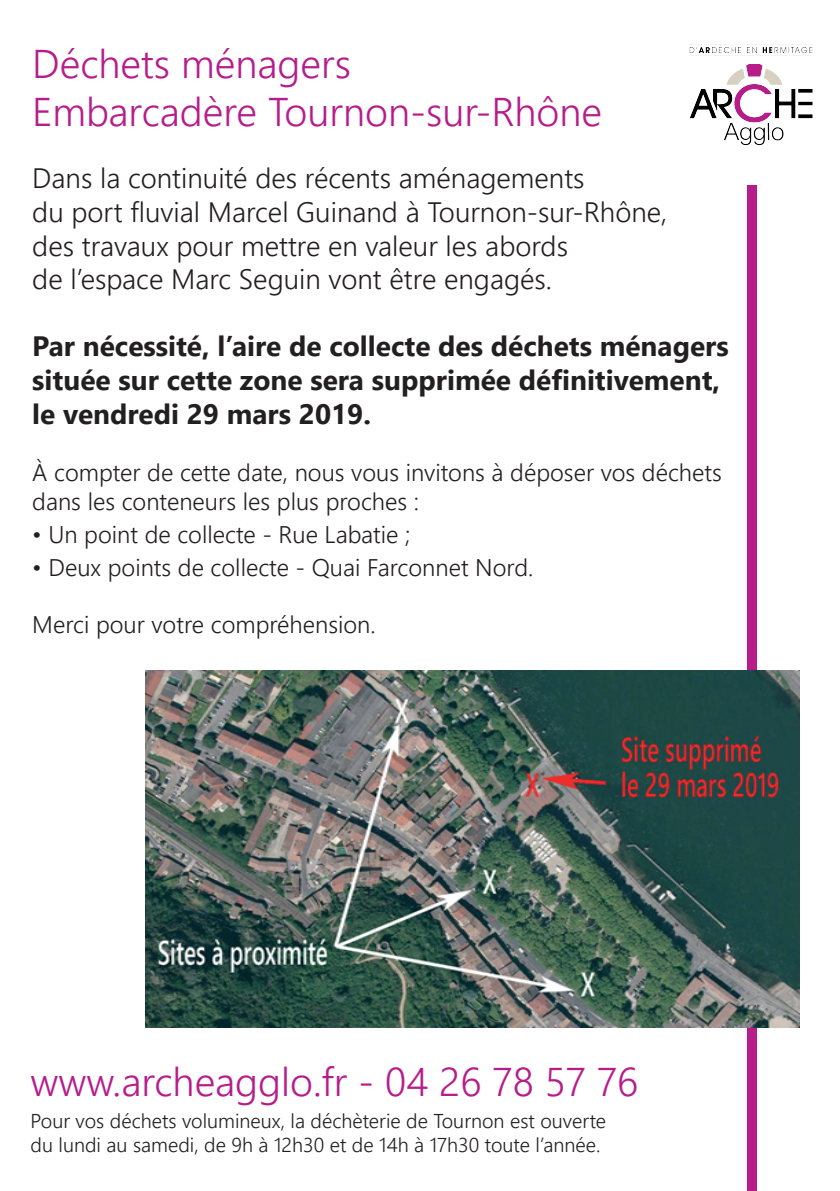
<style>
.page{position:relative;width:840px;height:1191px;background:#fff}
.page>*{position:absolute;margin:0;border:0;box-sizing:border-box;transform-origin:0 0}
.t1{font:300 40px/48px "Segoe UI";color:#b61d8a}
.t2{font:300 28px/33.6px "Segoe UI";color:#231f20}
.t3{font:700 28px/33.6px "Segoe UI";color:#231f20}
.t4{font:300 24px/28.8px "Segoe UI";color:#231f20}
.t5{font:300 20px/24px "Segoe UI";color:#231f20}
</style>
<div class="page">
<div style="left:746px;top:186px;width:10px;height:1005px;background:#b61d8a"></div>
<img style="left:689px;top:44px;width:124px;height:101px">
<img style="left:145px;top:670px;width:653px;height:357px">
<h1 class="t1" style="left:32px;top:36px;width:571px">Déchets ménagers<br>Embarcadère Tournon-sur-Rhône</h1>
<p class="t2" style="left:32px;top:159px;width:636px">Dans la continuité des récents aménagements<br>du port fluvial Marcel Guinand à Tournon-sur-Rhône, des travaux pour mettre en valeur les abords<br>de l’espace Marc Seguin vont être engagés.</p>
<p class="t3" style="left:32px;top:327px;width:697px">Par nécessité, l’aire de collecte des déchets ménagers située sur cette zone sera supprimée définitivement, le vendredi 29 mars 2019.</p>
<p class="t4" style="left:32px;top:456px;width:690px">À compter de cette date, nous vous invitons à déposer vos déchets dans les conteneurs les plus proches :</p>
<p class="t4" style="left:32px;top:517px;width:379px">• Un point de collecte - Rue Labatie ;</p>
<p class="t4" style="left:32px;top:550px;width:502px">• Deux points de collecte - Quai Farconnet Nord.</p>
<p class="t4" style="left:32px;top:608px;width:345px">Merci pour votre compréhension.</p>
<h1 class="t1" style="left:31px;top:1053px;width:609px">www.archeagglo.fr - 04 26 78 57 76</h1>
<p class="t5" style="left:31px;top:1106px;width:577px">Pour vos déchets volumineux, la déchèterie de Tournon est ouverte du lundi au samedi, de 9h à 12h30 et de 14h à 17h30 toute l’année.</p>
</div>
